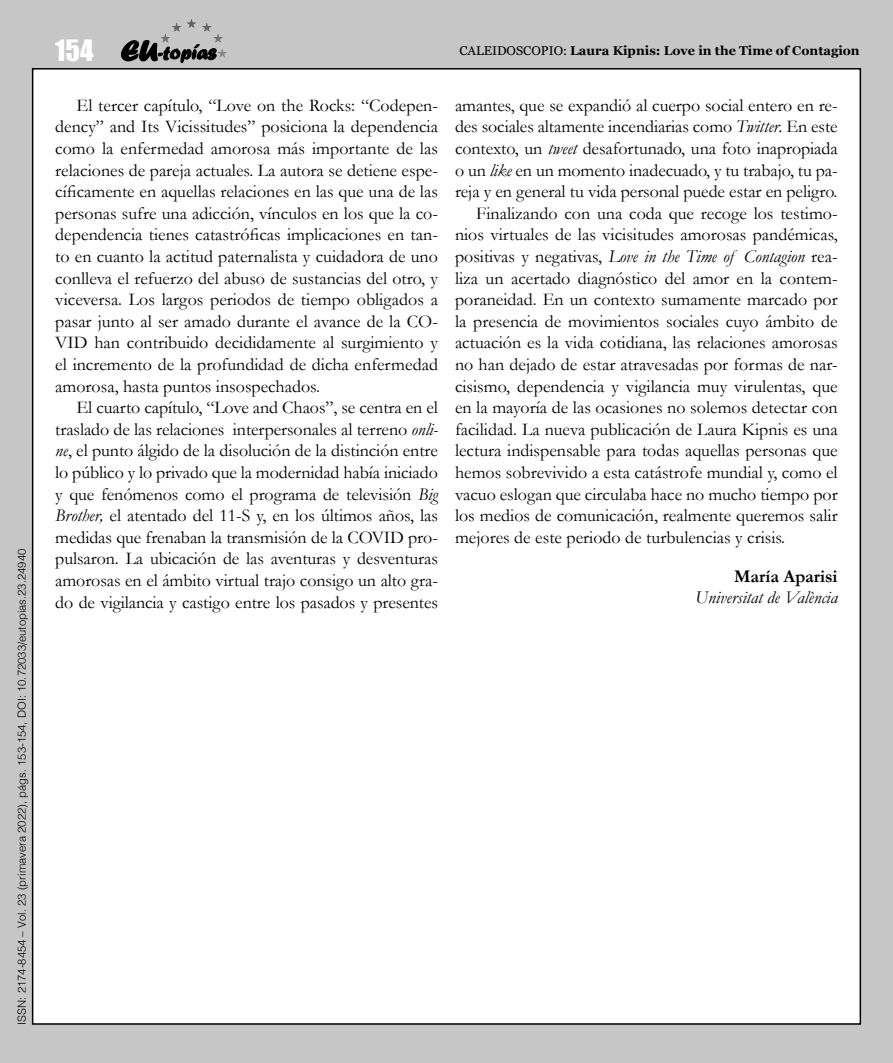
<style>
.page{position:relative;width:893px;height:1063px;background:#c6c6c6}
.page>*{position:absolute;margin:0;border:0;box-sizing:border-box;transform-origin:0 0}
.t1{font:27px "Impact";color:#fff}
.Articulo_parrafo{font:18px/21.6px "Garamond";color:#000;text-align:justify}
.Resenya_autoria_fili{font:italic 18px "Garamond";color:#000}
.Resenya_autoria{font:700 18px "Garamond";color:#000}
.t2{font:700 12.75px "Georgia";color:#000}
.t3{font:300 11.25px "Helvetica";color:#000}
.s1{font-weight:400}
.s2{font-style:italic}
</style>
<div class="page">
<div style="left:33px;top:69px;width:827px;height:955px;background:#fff"></div>
<svg style="left:121px;top:40px;width:95px;height:23px"></svg>
<hr style="left:161px;top:19px;width:66px;height:1px;background:#585857">
<hr style="left:161px;top:20px;width:66px;height:1px;background:#595958">
<hr style="left:161px;top:21px;width:66px;height:1px;background:#5a5a59">
<hr style="left:161px;top:22px;width:66px;height:1px;background:#5c5c5b">
<hr style="left:161px;top:23px;width:66px;height:1px;background:#5d5d5c">
<hr style="left:161px;top:24px;width:66px;height:1px;background:#5f5f5e">
<hr style="left:161px;top:25px;width:66px;height:1px;background:#60605f">
<hr style="left:161px;top:26px;width:66px;height:1px;background:#626261">
<hr style="left:161px;top:27px;width:66px;height:1px;background:#636362">
<hr style="left:161px;top:28px;width:66px;height:1px;background:#656464">
<hr style="left:161px;top:29px;width:66px;height:1px;background:#666565">
<hr style="left:161px;top:30px;width:66px;height:1px;background:#676766">
<hr style="left:161px;top:31px;width:66px;height:1px;background:#696868">
<hr style="left:161px;top:32px;width:66px;height:1px;background:#6a6969">
<hr style="left:161px;top:33px;width:66px;height:1px;background:#6c6b6b">
<hr style="left:161px;top:34px;width:66px;height:1px;background:#6c6c6c">
<hr style="left:161px;top:35px;width:66px;height:1px;background:#6e6e6d">
<hr style="left:161px;top:36px;width:66px;height:1px;background:#6f6f6e">
<hr style="left:161px;top:37px;width:66px;height:1px;background:#717170">
<hr style="left:161px;top:38px;width:66px;height:1px;background:#727271">
<hr style="left:161px;top:39px;width:66px;height:1px;background:#747473">
<hr style="left:161px;top:40px;width:66px;height:1px;background:#757574">
<hr style="left:161px;top:41px;width:66px;height:1px;background:#767675">
<hr style="left:161px;top:42px;width:66px;height:1px;background:#787877">
<hr style="left:161px;top:43px;width:66px;height:1px;background:#797978">
<hr style="left:161px;top:44px;width:66px;height:1px;background:#7b7b7a">
<hr style="left:161px;top:45px;width:66px;height:1px;background:#7c7c7b">
<hr style="left:161px;top:46px;width:66px;height:1px;background:#7e7d7d">
<hr style="left:161px;top:47px;width:66px;height:1px;background:#7f7e7e">
<hr style="left:161px;top:48px;width:66px;height:1px;background:#818080">
<hr style="left:161px;top:49px;width:66px;height:1px;background:#828181">
<hr style="left:161px;top:50px;width:66px;height:1px;background:#828282">
<hr style="left:161px;top:51px;width:66px;height:1px;background:#848483">
<hr style="left:161px;top:52px;width:66px;height:1px;background:#858584">
<hr style="left:161px;top:53px;width:66px;height:1px;background:#878786">
<hr style="left:161px;top:54px;width:66px;height:1px;background:#888887">
<hr style="left:161px;top:55px;width:66px;height:1px;background:#898989">
<hr style="left:161px;top:56px;width:66px;height:1px;background:#8a8a8a">
<hr style="left:161px;top:57px;width:66px;height:1px;background:#8c8c8b">
<p class="t3" style="left:12px;top:1025px;width:477px;rotate:-90deg">ISSN: 2174-8454 – Vol. 23 (primavera 2022), págs. 153-154, DOI: 10.72033/eutopias.23.24940</p>
<h1 class="t1" style="left:55px;top:29px;width:40px">154</h1>
<p class="t2" style="left:459px;top:41px;width:402px"><span class="s1">CALEIDOSCOPIO:</span> Laura Kipnis: Love in the Time of Contagion</p>
<p class="Articulo_parrafo" style="left:55px;top:94px;width:384px;text-indent:21px">El tercer capítulo, “Love on the Rocks: “Codepen&shy;dency” and Its Vicissitudes” posiciona la dependencia como la enfermedad amorosa más importante de las relaciones de pareja actuales. La autora se detiene espe&shy;cíficamente en aquellas relaciones en las que una de las personas sufre una adicción, vínculos en los que la co&shy;dependencia tienes catastróficas implicaciones en tan&shy;to en cuanto la actitud paternalista y cuidadora de uno conlleva el refuerzo del abuso de sustancias del otro, y viceversa. Los largos periodos de tiempo obligados a pasar junto al ser amado durante el avance de la CO-VID han contribuido decididamente al surgimiento y el incremento de la profundidad de dicha enfermedad amorosa, hasta puntos insospechados.</p>
<p class="Articulo_parrafo" style="left:55px;top:396px;width:384px;text-indent:21px">El cuarto capítulo, “Love and Chaos”, se centra en el traslado de las relaciones interpersonales al terreno <span class="s2">onli&shy;ne</span>, el punto álgido de la disolución de la distinción entre lo público y lo privado que la modernidad había iniciado y que fenómenos como el programa de televisión <span class="s2">Big Brother,</span> el atentado del 11-S y, en los últimos años, las medidas que frenaban la transmisión de la COVID pro&shy;pulsaron. La ubicación de las aventuras y desventuras amorosas en el ámbito virtual trajo consigo un alto gra&shy;do de vigilancia y castigo entre los pasados y presentes</p>
<p class="Articulo_parrafo" style="left:455px;top:94px;width:384px">amantes, que se expandió al cuerpo social entero en re&shy;des sociales altamente incendiarias como <span class="s2">Twitter.</span> En este contexto, un <span class="s2">tweet</span> desafortunado, una foto inapropiada o un <span class="s2">like</span> en un momento inadecuado, y tu trabajo, tu pa&shy;reja y en general tu vida personal puede estar en peligro.</p>
<p class="Articulo_parrafo" style="left:455px;top:202px;width:384px;text-indent:21px">Finalizando con una coda que recoge los testimo&shy;nios virtuales de las vicisitudes amorosas pandémicas, positivas y negativas, <span class="s2">Love in the Time of Contagion</span> rea&shy;liza un acertado diagnóstico del amor en la contem&shy;poraneidad. En un contexto sumamente marcado por la presencia de movimientos sociales cuyo ámbito de actuación es la vida cotidiana, las relaciones amorosas no han dejado de estar atravesadas por formas de nar&shy;cisismo, dependencia y vigilancia muy virulentas, que en la mayoría de las ocasiones no solemos detectar con facilidad. La nueva publicación de Laura Kipnis es una lectura indispensable para todas aquellas personas que hemos sobrevivido a esta catástrofe mundial y, como el vacuo eslogan que circulaba hace no mucho tiempo por los medios de comunicación, realmente queremos salir mejores de este periodo de turbulencias y crisis.</p>
<p class="Resenya_autoria" style="left:734px;top:564px;width:105px">María Aparisi</p>
<p class="Resenya_autoria_fili" style="left:695px;top:585px;width:144px">Universitat de València</p>
</div>
